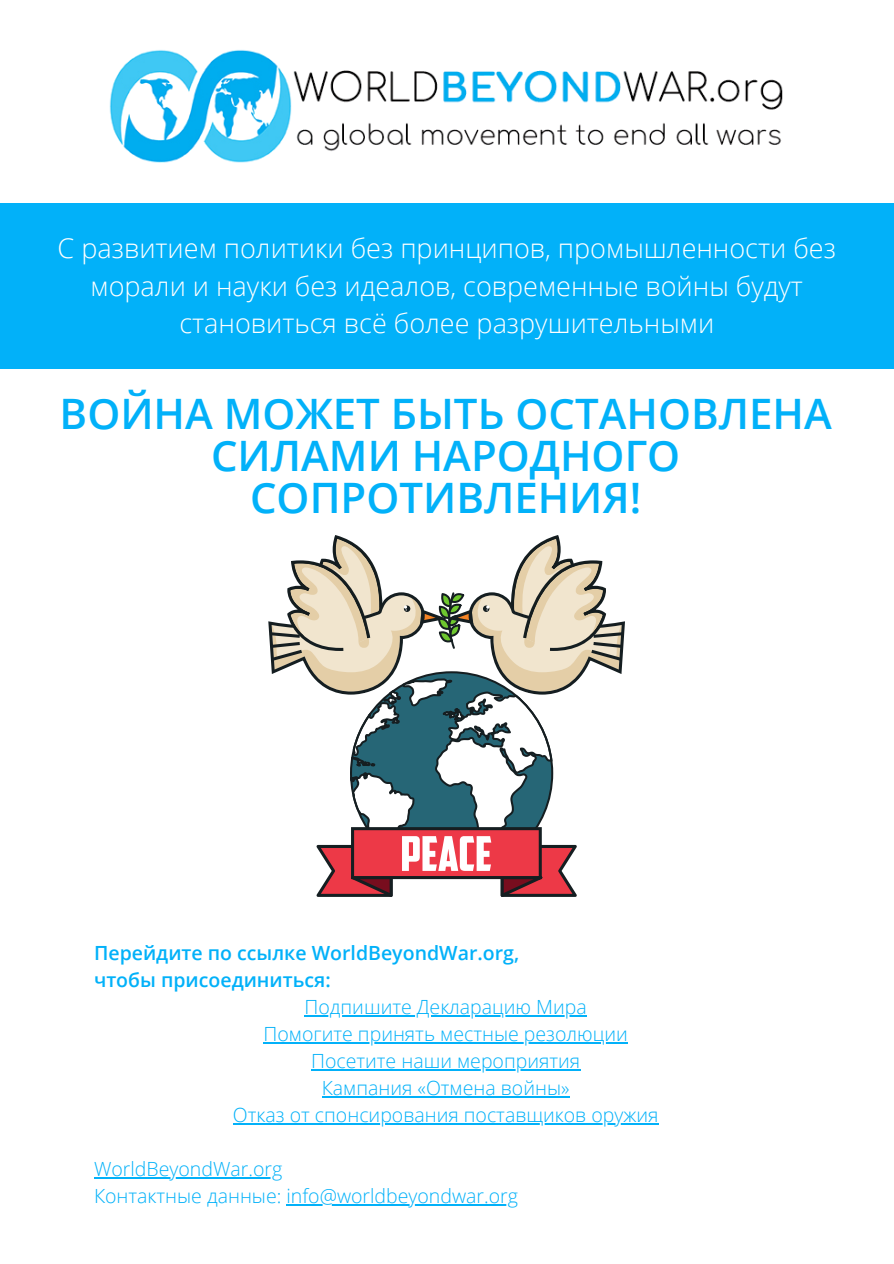
<style>
.page{position:relative;width:894px;height:1264px;background:#fff}
.page>*{position:absolute;margin:0;border:0;box-sizing:border-box;transform-origin:0 0}
.t1{font:600 41.85px/41.7px "Open Sans";color:#02b1f9;text-align:center}
.t2{font:300 27px/37.2px "Open Sans";color:#fff;text-align:center}
.t3{font:300 19.5px "Open Sans";color:#02b1f9}
.t4{font:600 19.5px "Open Sans";color:#02b1f9}
</style>
<div class="page">
<img style="left:109px;top:50px;width:674px;height:113px">
<div style="left:0;top:203px;width:893px;height:166px;background:#02b1f9"></div>
<hr style="left:304px;top:1015px;width:282px;height:1px;background:#02b1f9">
<hr style="left:263px;top:1042px;width:364px;height:1px;background:#02b1f9">
<hr style="left:311px;top:1069px;width:269px;height:1px;background:#02b1f9">
<hr style="left:322px;top:1096px;width:247px;height:1px;background:#02b1f9">
<hr style="left:233px;top:1123px;width:425px;height:1px;background:#02b1f9">
<hr style="left:94px;top:1177px;width:188px;height:1px;background:#02b1f9">
<hr style="left:286px;top:1204px;width:232px;height:1px;background:#02b1f9">
<svg style="left:268px;top:535px;width:356px;height:362px"></svg>
<p class="t2" style="left:58px;top:229px;width:779px">С развитием политики без принципов, промышленности без морали и науки без идеалов, современные войны будут становиться всё более разрушительными</p>
<p class="t1" style="left:60px;top:392px;width:773px">ВОЙНА МОЖЕТ БЫТЬ ОСТАНОВЛЕНА<br>СИЛАМИ НАРОДНОГО<br>СОПРОТИВЛЕНИЯ!</p>
<p class="t4" style="left:94px;top:939px;width:426px">Перейдите по ссылке WorldBeyondWar.org,</p>
<p class="t4" style="left:94px;top:966px;width:238px">чтобы присоединиться:</p>
<p class="t3" style="left:304px;top:993px;width:284px">Подпишите Декларацию Мира</p>
<p class="t3" style="left:263px;top:1020px;width:365px">Помогите принять местные резолюции</p>
<p class="t3" style="left:311px;top:1047px;width:270px">Посетите наши мероприятия</p>
<p class="t3" style="left:322px;top:1074px;width:249px">Кампания «Отмена войны»</p>
<p class="t3" style="left:233px;top:1101px;width:427px">Отказ от спонсирования поставщиков оружия</p>
<p class="t3" style="left:94px;top:1155px;width:190px">WorldBeyondWar.org</p>
<p class="t3" style="left:94px;top:1182px;width:425px">Контактные данные: info@worldbeyondwar.org</p>
</div>
